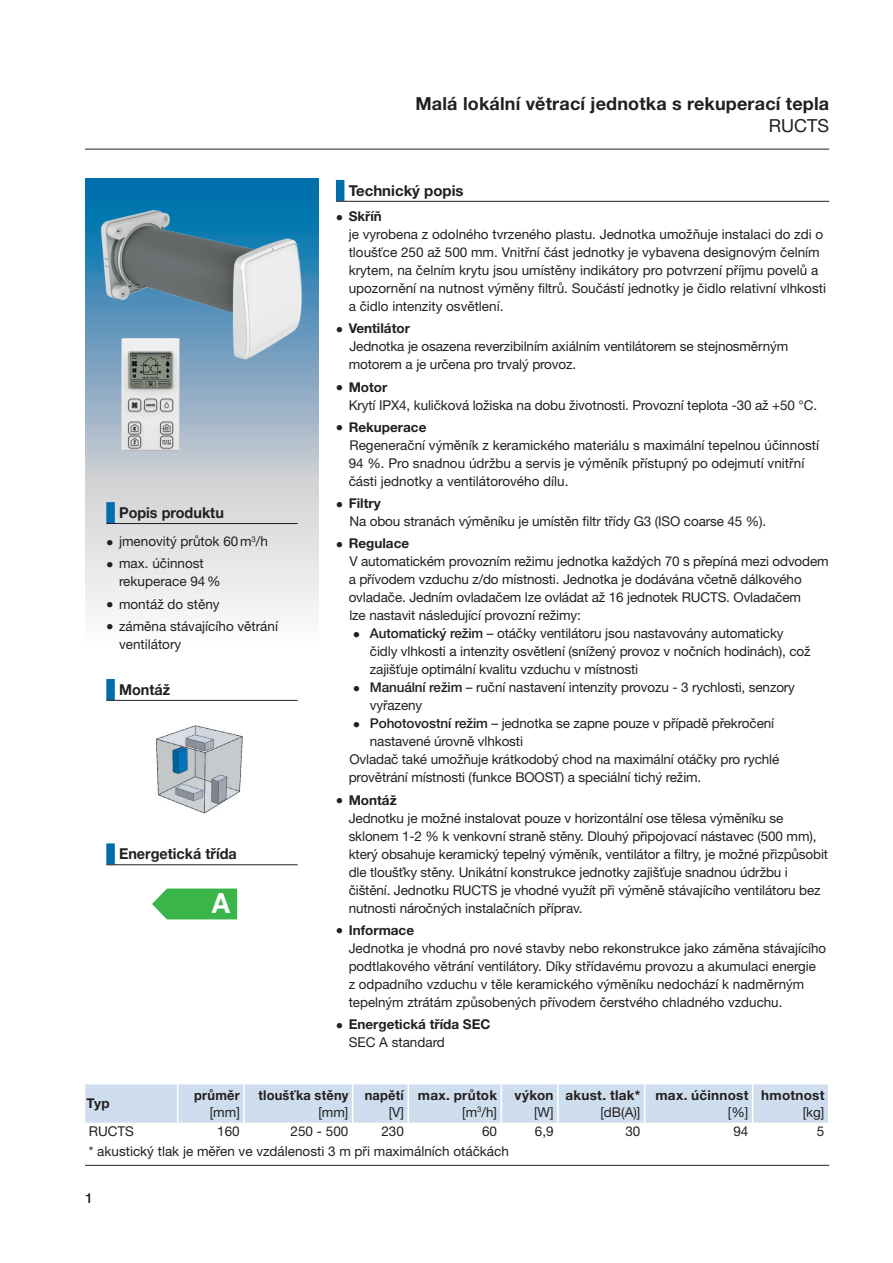
<style>
.page{position:relative;width:893px;height:1263px;background:#fff}
.page>*{position:absolute;margin:0;border:0;box-sizing:border-box;transform-origin:0 0}
.t1{font:700 27.9px "Helvetica Neue LT Pro";color:#fff;scale:.96 1}
.t2{font:700 18px "Helvetica Neue LT Pro";letter-spacing:.01em;color:#231f20}
.t3{font:18px "Helvetica Neue LT Pro";color:#231f20}
.t4{font:700 15px "Helvetica Neue LT Pro";color:#231f20;scale:.96 1}
.t5{font:700 15px "Helvetica Neue LT Pro";color:#231f20}
.t6{font:13.5px/18px "Helvetica Neue LT Pro";letter-spacing:-.01em;color:#231f20}
.t7{font:700 13.5px/16.2px "Helvetica Neue LT Pro";letter-spacing:.02em;color:#231f20;text-align:right}
.t8{font:700 13.5px/18px "Helvetica Neue LT Pro";color:#231f20}
.t9{font:700 13.5px "Helvetica Neue LT Pro";letter-spacing:.02em;color:#231f20;scale:.95 1}
.s1{font-size:15px}
.s2{font-weight:700}
.s3{font-weight:500}
.s4{font-weight:400;font-size:15px}
.s5{font-weight:400}
</style>
<div class="page">
<hr style="left:85px;top:149px;width:744px;height:1px;background:#231f20">
<hr style="left:85px;top:1165px;width:744px;height:1px;background:#231f20">
<div style="left:85px;top:179px;width:234px;height:298px;background:linear-gradient(to bottom,#0068a9,#d1c9d1)"></div>
<div style="left:85px;top:476px;width:234px;height:172px;background:linear-gradient(to bottom,#d0d1d4,#fdfdfd)"></div>
<div style="left:336px;top:180px;width:8px;height:21px;background:#006eaa"></div>
<hr style="left:336px;top:201px;width:493px;height:1px;background:#231f20">
<div style="left:106px;top:502px;width:9px;height:21px;background:#006eaa"></div>
<hr style="left:106px;top:523px;width:192px;height:1px;background:#231f20">
<div style="left:85px;top:1084px;width:743px;height:39px;background:#cedeee"></div>
<hr style="left:177px;top:1084px;width:1px;height:39px;background:#fff">
<hr style="left:243px;top:1084px;width:2px;height:39px;background:#fff">
<hr style="left:352px;top:1084px;width:1px;height:39px;background:#fff">
<hr style="left:407px;top:1084px;width:2px;height:39px;background:#fff">
<hr style="left:644px;top:1084px;width:1px;height:39px;background:#fff">
<hr style="left:501px;top:1084px;width:1px;height:39px;background:#fff">
<hr style="left:752px;top:1084px;width:1px;height:39px;background:#fff">
<hr style="left:557px;top:1084px;width:2px;height:39px;background:#fff">
<svg style="left:152px;top:888px;width:85px;height:31px"></svg>
<img style="left:156px;top:725px;width:87px;height:89px">
<div style="left:106px;top:679px;width:9px;height:21px;background:#006eaa"></div>
<hr style="left:106px;top:700px;width:192px;height:1px;background:#231f20">
<div style="left:106px;top:843px;width:9px;height:21px;background:#006eaa"></div>
<hr style="left:106px;top:864px;width:192px;height:1px;background:#231f20">
<img style="left:99px;top:209px;width:206px;height:152px">
<img style="left:121px;top:338px;width:59px;height:117px">
<p class="t4" style="left:119px;top:503px;width:111px">Popis produktu</p>
<p class="t6" style="left:106px;top:532px;width:163px"><span class="s1">•</span> jmenovitý průtok 60m<sup>3</sup>/h</p>
<p class="t6" style="left:119px;top:554px;width:103px;text-indent:-13px"><span class="s1">•</span> max. účinnost rekuperace 94%</p>
<p class="t6" style="left:106px;top:594px;width:115px"><span class="s1">•</span> montáž do stěny</p>
<p class="t6" style="left:119px;top:617px;width:161px;text-indent:-13px"><span class="s1">•</span> záměna stávajícího větrání ventilátory</p>
<p class="t4" style="left:119px;top:680px;width:55px">Montáž</p>
<p class="t4" style="left:119px;top:844px;width:124px">Energetická třída</p>
<h1 class="t1" style="left:212px;top:886px;width:21px">A</h1>
<h2 class="t2" style="left:415px;top:92px;width:415px">Malá lokální větrací jednotka s rekuperací tepla</h2>
<h2 class="t3" style="left:769px;top:114px;width:62px">RUCTS</h2>
<p class="t5" style="left:349px;top:181px;width:116px">Technický popis</p>
<p class="t6" style="left:349px;top:207px;width:479px;text-indent:-13px"><span class="s1">•</span> <span class="s2">Skříň<br></span>je vyrobena z odolného tvrzeného plastu. Jednotka umožňuje instalaci do zdi o tloušťce 250 až 500 mm. Vnitřní část jednotky je vybavena designovým čelním krytem, na čelním krytu jsou umístěny indikátory pro potvrzení příjmu povelů a upozornění na nutnost výměny filtrů. Součástí jednotky je čidlo relativní vlhkosti a čidlo intenzity osvětlení.</p>
<p class="t6" style="left:349px;top:319px;width:441px;text-indent:-13px"><span class="s1">•</span> <span class="s2">Ventilátor<br></span>Jednotka je osazena reverzibilním axiálním ventilátorem se stejnosměrným motorem a je určena pro trvalý provoz.</p>
<p class="t6" style="left:349px;top:377px;width:470px;text-indent:-13px"><span class="s1">•</span> <span class="s2">Motor<br></span>Krytí IPX4, kuličková ložiska na dobu životnosti. Provozní teplota -30 až +50 °C.</p>
<p class="t6" style="left:349px;top:418px;width:472px;text-indent:-13px"><span class="s1">•</span> <span class="s2">Rekuperace<br></span>Regenerační výměník z keramického materiálu s maximální tepelnou účinností 94 %. Pro snadnou údržbu a servis je výměník přístupný po odejmutí vnitřní části jednotky a ventilátorového dílu.</p>
<p class="t6" style="left:349px;top:494px;width:418px;text-indent:-13px"><span class="s1">•</span> <span class="s2">Filtry<br></span>Na obou stranách výměníku je umístěn filtr třídy G3 (ISO coarse 45 %).</p>
<p class="t6" style="left:349px;top:534px;width:482px;text-indent:-13px"><span class="s1">•</span> <span class="s2">Regulace<br></span>V automatickém provozním režimu jednotka každých 70 s přepíná mezi odvodem a přívodem vzduchu z/do místnosti. Jednotka je dodávána včetně dálkového ovladače. Jedním ovladačem lze ovládat až 16 jednotek RUCTS. Ovladačem<br>lze nastavit následující provozní režimy:</p>
<p class="t6" style="left:370px;top:624px;width:442px;text-indent:-17px"><span class="s1">•</span> <span class="s3">Automatický režim</span> – otáčky ventilátoru jsou nastavovány automaticky čidly vlhkosti a intenzity osvětlení (snížený provoz v nočních hodinách), což zajišťuje optimální kvalitu vzduchu v místnosti</p>
<p class="t6" style="left:370px;top:678px;width:427px;text-indent:-17px"><span class="s1">•</span> <span class="s3">Manuální režim</span> – ruční nastavení intenzity provozu - 3 rychlosti, senzory vyřazeny</p>
<p class="t6" style="left:353px;top:714px;width:423px"><span class="s1">•</span> <span class="s3">Pohotovostní režim</span> – jednotka se zapne pouze v případě překročení</p>
<p class="t6" style="left:370px;top:732px;width:155px">nastavené úrovně vlhkosti</p>
<p class="t6" style="left:349px;top:750px;width:431px">Ovladač také umožňuje krátkodobý chod na maximální otáčky pro rychlé</p>
<p class="t6" style="left:349px;top:768px;width:354px">provětrání místnosti (funkce BOOST) a speciální tichý režim.</p>
<p class="t6" style="left:349px;top:790px;width:481px;text-indent:-13px"><span class="s1">•</span> <span class="s2">Montáž<br></span>Jednotku je možné instalovat pouze v horizontální ose tělesa výměníku se sklonem 1-2 % k venkovní straně stěny. Dlouhý připojovací nástavec (500 mm), který obsahuje keramický tepelný výměník, ventilátor a filtry, je možné přizpůsobit dle tloušťky stěny. Unikátní konstrukce jednotky zajišťuje snadnou údržbu i čištění. Jednotku RUCTS je vhodné využít při výměně stávajícího ventilátoru bez nutnosti náročných instalačních příprav.</p>
<p class="t6" style="left:349px;top:921px;width:479px;text-indent:-13px"><span class="s1">•</span> <span class="s2">Informace<br></span>Jednotka je vhodná pro nové stavby nebo rekonstrukce jako záměna stávajícího podtlakového větrání ventilátory. Díky střídavému provozu a akumulaci energie<br>z odpadního vzduchu v těle keramického výměníku nedochází k nadměrným tepelným ztrátám způsobených přívodem čerstvého chladného vzduchu.</p>
<p class="t8" style="left:349px;top:1015px;width:143px;text-indent:-13px"><span class="s4">•</span> Energetická třída SEC<br><span class="s5">SEC A standard</span></p>
<p class="t7" style="left:87px;top:1095px;width:25px">Typ</p>
<p class="t9" style="left:194px;top:1087px;width:50px">průměr</p>
<p class="t6" style="left:210px;top:1102px;width:32px">[mm]</p>
<p class="t9" style="left:258px;top:1087px;width:96px">tloušťka stěny</p>
<p class="t6" style="left:318px;top:1102px;width:32px">[mm]</p>
<p class="t9" style="left:365px;top:1087px;width:43px">napětí</p>
<p class="t6" style="left:389px;top:1102px;width:17px">[V]</p>
<p class="t7" style="left:418px;top:1087px;width:81px">max. průtok <span class="s5">[m</span><sup>3</sup><span class="s5">/h]</span></p>
<p class="t7" style="left:515px;top:1087px;width:41px">výkon</p>
<p class="t6" style="left:534px;top:1102px;width:21px">[W]</p>
<p class="t7" style="left:566px;top:1087px;width:76px">akust. tlak*</p>
<p class="t6" style="left:600px;top:1102px;width:41px">[dB(A)]</p>
<p class="t7" style="left:655px;top:1087px;width:94px">max. účinnost</p>
<p class="t6" style="left:728px;top:1102px;width:22px">[%]</p>
<p class="t7" style="left:761px;top:1087px;width:65px">hmotnost</p>
<p class="t6" style="left:803px;top:1102px;width:23px">[kg]</p>
<p class="t6" style="left:89px;top:1122px;width:47px">RUCTS</p>
<p class="t6" style="left:217px;top:1122px;width:24px">160</p>
<p class="t6" style="left:291px;top:1122px;width:59px">250 - 500</p>
<p class="t6" style="left:381px;top:1122px;width:24px">230</p>
<p class="t6" style="left:482px;top:1122px;width:17px">60</p>
<p class="t6" style="left:535px;top:1122px;width:20px">6,9</p>
<p class="t6" style="left:625px;top:1122px;width:17px">30</p>
<p class="t6" style="left:733px;top:1122px;width:17px">94</p>
<p class="t6" style="left:817px;top:1122px;width:9px">5</p>
<p class="t6" style="left:89px;top:1142px;width:422px">* akustický tlak je měřen ve vzdálenosti 3 m při maximálních otáčkách</p>
<p class="t6" style="left:85px;top:1189px;width:9px">1</p>
</div>
